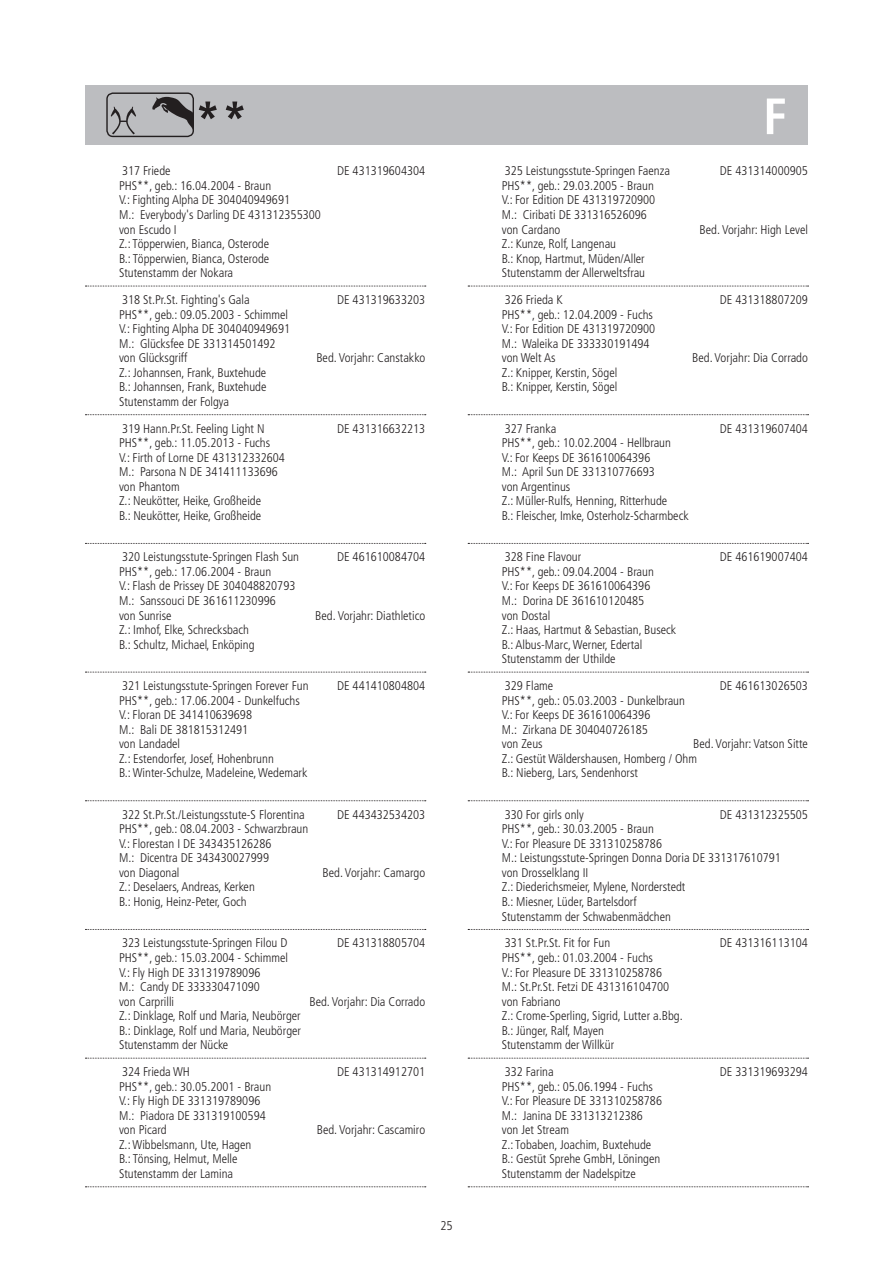
<style>
.page{position:relative;width:893px;height:1263px;background:#fff}
.page>*{position:absolute;margin:0;border:0;box-sizing:border-box;transform-origin:0 0}
.t1{font:700 condensed 51px "Frutiger LT Pro";color:#231f20}
.t2{font:700 condensed 51px "Frutiger LT Pro";color:#fff}
.t3{font:300 condensed 12.75px "Frutiger LT Pro";color:#231f20}
.t4{font:300 condensed 12.6px/14.5px "Frutiger LT Pro";color:#231f20}
</style>
<div class="page">
<div style="left:85px;top:85px;width:723px;height:60px;background:#bcbdc0"></div>
<svg style="left:106px;top:92px;width:88px;height:46px"></svg>
<svg style="left:468px;top:286px;width:340px;height:1px"></svg>
<svg style="left:468px;top:414px;width:340px;height:1px"></svg>
<svg style="left:468px;top:543px;width:340px;height:1px"></svg>
<svg style="left:468px;top:672px;width:340px;height:1px"></svg>
<svg style="left:468px;top:800px;width:340px;height:1px"></svg>
<svg style="left:468px;top:929px;width:340px;height:1px"></svg>
<svg style="left:468px;top:1058px;width:340px;height:1px"></svg>
<svg style="left:468px;top:1186px;width:340px;height:1px"></svg>
<svg style="left:85px;top:286px;width:341px;height:1px"></svg>
<svg style="left:85px;top:414px;width:341px;height:1px"></svg>
<svg style="left:85px;top:543px;width:341px;height:1px"></svg>
<svg style="left:85px;top:672px;width:341px;height:1px"></svg>
<svg style="left:85px;top:800px;width:341px;height:1px"></svg>
<svg style="left:85px;top:929px;width:341px;height:1px"></svg>
<svg style="left:85px;top:1058px;width:341px;height:1px"></svg>
<svg style="left:85px;top:1186px;width:341px;height:1px"></svg>
<h1 class="t1" style="left:194px;top:89px;width:55px">**</h1>
<h1 class="t2" style="left:763px;top:86px;width:25px">F</h1>
<p class="t4" style="left:505px;top:164px;width:167px">325 Leistungsstute-Springen Faenza</p>
<p class="t4" style="left:720px;top:164px;width:90px">DE 431314000905</p>
<p class="t4" style="left:502px;top:178px;width:155px">PHS**, geb.: 29.03.2005 - Braun<br>V.: For Edition DE 431319720900<br>M.: Ciribati DE 331316526096 von Cardano</p>
<p class="t4" style="left:122px;top:164px;width:50px">317 Friede</p>
<p class="t4" style="left:337px;top:164px;width:90px">DE 431319604304</p>
<p class="t4" style="left:119px;top:178px;width:203px">PHS**, geb.: 16.04.2004 - Braun<br>V.: Fighting Alpha DE 304040949691<br>M.: Everybody's Darling DE 431312355300 von Escudo I<br>Z.: Töpperwien, Bianca, Osterode<br>B.: Töpperwien, Bianca, Osterode<br>Stutenstamm der Nokara</p>
<p class="t4" style="left:122px;top:292px;width:129px">318 St.Pr.St. Fighting's Gala</p>
<p class="t4" style="left:337px;top:292px;width:90px">DE 431319633203</p>
<p class="t4" style="left:119px;top:307px;width:173px">PHS**, geb.: 09.05.2003 - Schimmel<br>V.: Fighting Alpha DE 304040949691<br>M.: Glücksfee DE 331314501492 von Glücksgriff</p>
<p class="t4" style="left:700px;top:222px;width:110px">Bed. Vorjahr: High Level</p>
<p class="t4" style="left:502px;top:237px;width:145px">Z.: Kunze, Rolf, Langenau<br>B.: Knop, Hartmut, Müden/Aller<br>Stutenstamm der Allerweltsfrau</p>
<p class="t4" style="left:505px;top:292px;width:60px">326 Frieda K</p>
<p class="t4" style="left:720px;top:292px;width:90px">DE 431318807209</p>
<p class="t4" style="left:502px;top:307px;width:155px">PHS**, geb.: 12.04.2009 - Fuchs<br>V.: For Edition DE 431319720900<br>M.: Waleika DE 333330191494 von Welt As</p>
<p class="t4" style="left:316px;top:351px;width:110px">Bed. Vorjahr: Canstakko</p>
<p class="t4" style="left:692px;top:351px;width:117px">Bed. Vorjahr: Dia Corrado</p>
<p class="t4" style="left:119px;top:365px;width:149px;text-align:justify">Z.: Johannsen, Frank, Buxtehude B.: Johannsen, Frank, Buxtehude Stutenstamm der Folgya</p>
<p class="t4" style="left:122px;top:421px;width:144px">319 Hann.Pr.St. Feeling Light N</p>
<p class="t4" style="left:337px;top:421px;width:90px">DE 431316632213</p>
<p class="t4" style="left:119px;top:436px;width:167px">PHS**, geb.: 11.05.2013 - Fuchs<br>V.: Firth of Lorne DE 431312332604<br>M.: Parsona N DE 341411133696 von Phantom<br>Z.: Neukötter, Heike, Großheide<br>B.: Neukötter, Heike, Großheide</p>
<p class="t4" style="left:122px;top:550px;width:179px">320 Leistungsstute-Springen Flash Sun</p>
<p class="t4" style="left:337px;top:550px;width:90px">DE 461610084704</p>
<p class="t4" style="left:119px;top:564px;width:178px">PHS**, geb.: 17.06.2004 - Braun<br>V.: Flash de Prissey DE 304048820793<br>M.: Sanssouci DE 361611230996 von Sunrise</p>
<p class="t4" style="left:315px;top:608px;width:111px">Bed. Vorjahr: Diathletico</p>
<p class="t4" style="left:119px;top:623px;width:137px">Z.: Imhof, Elke, Schrecksbach<br>B.: Schultz, Michael, Enköping</p>
<p class="t4" style="left:122px;top:678px;width:188px">321 Leistungsstute-Springen Forever Fun</p>
<p class="t4" style="left:337px;top:678px;width:90px">DE 441410804804</p>
<p class="t4" style="left:119px;top:693px;width:190px">PHS**, geb.: 17.06.2004 - Dunkelfuchs<br>V.: Floran DE 341410639698<br>M.: Bali DE 381815312491<br>von Landadel<br>Z.: Estendorfer, Josef, Hohenbrunn<br>B.: Winter-Schulze, Madeleine, Wedemark</p>
<p class="t4" style="left:122px;top:807px;width:184px">322 St.Pr.St./Leistungsstute-S Florentina</p>
<p class="t4" style="left:337px;top:807px;width:90px">DE 443432534203</p>
<p class="t4" style="left:119px;top:822px;width:191px">PHS**, geb.: 08.04.2003 - Schwarzbraun<br>V.: Florestan I DE 343435126286<br>M.: Dicentra DE 343430027999<br>von Diagonal</p>
<p class="t4" style="left:323px;top:865px;width:104px">Bed. Vorjahr: Camargo</p>
<p class="t4" style="left:119px;top:880px;width:137px">Z.: Deselaers, Andreas, Kerken<br>B.: Honig, Heinz-Peter, Goch</p>
<p class="t4" style="left:122px;top:936px;width:167px">323 Leistungsstute-Springen Filou D</p>
<p class="t4" style="left:337px;top:936px;width:90px">DE 431318805704</p>
<p class="t4" style="left:119px;top:950px;width:170px">PHS**, geb.: 15.03.2004 - Schimmel<br>V.: Fly High DE 331319789096<br>M.: Candy DE 333330471090<br>von Carprilli</p>
<p class="t4" style="left:309px;top:994px;width:117px">Bed. Vorjahr: Dia Corrado</p>
<p class="t4" style="left:119px;top:1009px;width:183px;text-align:justify">Z.: Dinklage, Rolf und Maria, Neubörger B.: Dinklage, Rolf und Maria, Neubörger Stutenstamm der Nücke</p>
<p class="t4" style="left:122px;top:1064px;width:69px">324 Frieda WH</p>
<p class="t4" style="left:337px;top:1064px;width:90px">DE 431314912701</p>
<p class="t4" style="left:119px;top:1079px;width:154px">PHS**, geb.: 30.05.2001 - Braun<br>V.: Fly High DE 331319789096<br>M.: Piadora DE 331319100594 von Picard</p>
<p class="t4" style="left:317px;top:1123px;width:110px">Bed. Vorjahr: Cascamiro</p>
<p class="t4" style="left:119px;top:1137px;width:134px">Z.: Wibbelsmann, Ute, Hagen<br>B.: Tönsing, Helmut, Melle<br>Stutenstamm der Lamina</p>
<p class="t3" style="left:440px;top:1219px;width:14px">25</p>
<p class="t4" style="left:502px;top:365px;width:117px">Z.: Knipper, Kerstin, Sögel<br>B.: Knipper, Kerstin, Sögel</p>
<p class="t4" style="left:505px;top:421px;width:53px">327 Franka</p>
<p class="t4" style="left:720px;top:421px;width:90px">DE 431319607404</p>
<p class="t4" style="left:502px;top:436px;width:188px">PHS**, geb.: 10.02.2004 - Hellbraun<br>V.: For Keeps DE 361610064396<br>M.: April Sun DE 331310776693<br>von Argentinus<br>Z.: Müller-Rulfs, Henning, Ritterhude<br>B.: Fleischer, Imke, Osterholz-Scharmbeck</p>
<p class="t4" style="left:505px;top:550px;width:78px">328 Fine Flavour</p>
<p class="t4" style="left:720px;top:550px;width:90px">DE 461619007404</p>
<p class="t4" style="left:502px;top:564px;width:176px">PHS**, geb.: 09.04.2004 - Braun<br>V.: For Keeps DE 361610064396<br>M.: Dorina DE 361610120485<br>von Dostal<br>Z.: Haas, Hartmut &amp; Sebastian, Buseck<br>B.: Albus-Marc, Werner, Edertal<br>Stutenstamm der Uthilde</p>
<p class="t4" style="left:505px;top:678px;width:50px">329 Flame</p>
<p class="t4" style="left:720px;top:678px;width:90px">DE 461613026503</p>
<p class="t4" style="left:502px;top:693px;width:185px">PHS**, geb.: 05.03.2003 - Dunkelbraun<br>V.: For Keeps DE 361610064396<br>M.: Zirkana DE 304040726185<br>von Zeus</p>
<p class="t4" style="left:502px;top:737px;width:308px;text-indent:191px">Bed. Vorjahr: Vatson Sitte<br>Z.: Gestüt Wäldershausen, Homberg / Ohm<br>B.: Nieberg, Lars, Sendenhorst</p>
<p class="t4" style="left:505px;top:807px;width:81px">330 For girls only</p>
<p class="t4" style="left:720px;top:807px;width:90px">DE 431312325505</p>
<p class="t4" style="left:502px;top:822px;width:281px">PHS**, geb.: 30.03.2005 - Braun<br>V.: For Pleasure DE 331310258786<br>M.: Leistungsstute-Springen Donna Doria DE 331317610791 von Drosselklang II<br>Z.: Diederichsmeier, Mylene, Norderstedt<br>B.: Miesner, Lüder, Bartelsdorf<br>Stutenstamm der Schwabenmädchen</p>
<p class="t4" style="left:505px;top:936px;width:107px">331 St.Pr.St. Fit for Fun</p>
<p class="t4" style="left:720px;top:936px;width:90px">DE 431316113104</p>
<p class="t4" style="left:502px;top:950px;width:183px">PHS**, geb.: 01.03.2004 - Fuchs<br>V.: For Pleasure DE 331310258786<br>M.: St.Pr.St. Fetzi DE 431316104700 von Fabriano<br>Z.: Crome-Sperling, Sigrid, Lutter a.Bbg.<br>B.: Jünger, Ralf, Mayen<br>Stutenstamm der Willkür</p>
<p class="t4" style="left:505px;top:1064px;width:50px">332 Farina</p>
<p class="t4" style="left:720px;top:1064px;width:90px">DE 331319693294</p>
<p class="t4" style="left:502px;top:1079px;width:162px">PHS**, geb.: 05.06.1994 - Fuchs<br>V.: For Pleasure DE 331310258786<br>M.: Janina DE 331313212386 von Jet Stream<br>Z.: Tobaben, Joachim, Buxtehude<br>B.: Gestüt Sprehe GmbH, Löningen<br>Stutenstamm der Nadelspitze</p>
</div>
